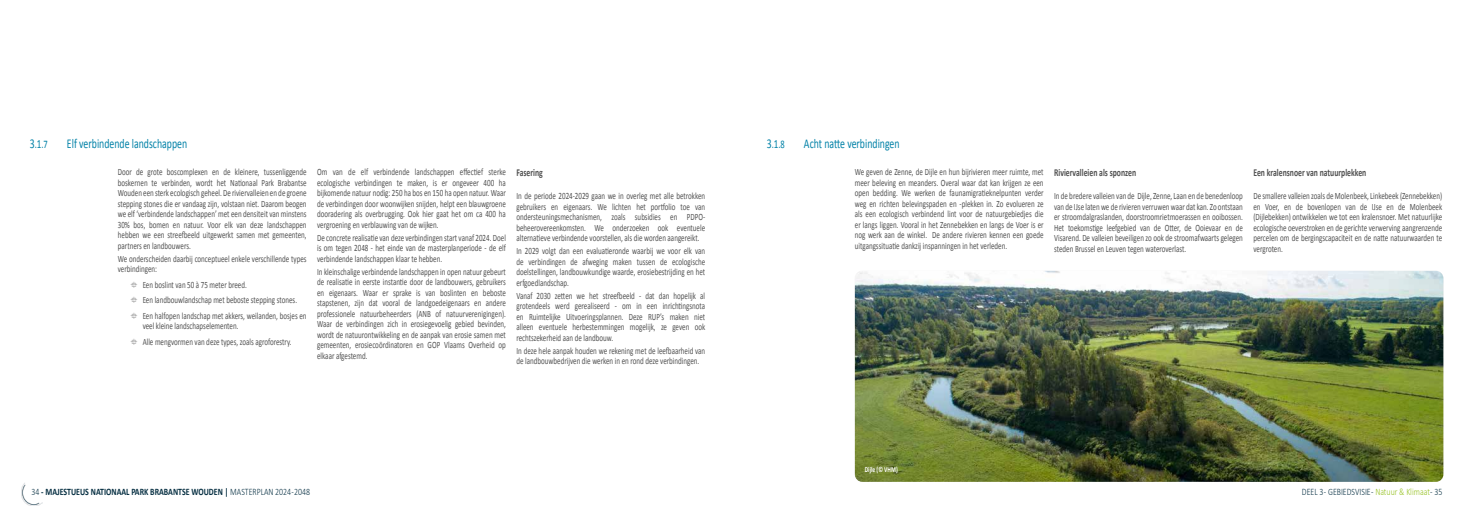
<style>
.page{position:relative;width:1474px;height:521px;background:#fff}
.page>*{position:absolute;margin:0;border:0;box-sizing:border-box;transform-origin:0 0}
.t1{font:13.47px "Calibri";color:#0081a7;scale:.73 1}
.t2{font:11.55px "Calibri";color:#0081a7;scale:.73 1}
.t3{font:700 10.59px "Calibri";color:#505050;scale:.73 1}
.t4{font:700 9.8px "Calibri";color:#062f42;scale:.8 1}
.t5{font:300 9.8px "Calibri";color:#062f42;scale:.8 1}
.t6{font:9.62px/10.5px "Calibri";color:#505050;text-align:justify;scale:.73 1}
.t7{font:700 7.7px "Calibri";color:#fff;scale:.73 1}
.s1{font-size:13.47px}
.s2{font-size:12.51px}
.s3{font-weight:300}
.s4{color:#95c11f}
</style>
<div class="page">
<img style="left:21px;top:483px;width:22px;height:22px">
<img style="left:854px;top:271px;width:589px;height:211px">
<h3 class="t2" style="left:30px;top:136px;width:26px"><span class="s1">3</span>.<span class="s2">1</span>.7</h3>
<h3 class="t1" style="left:67px;top:134px;width:166px">Elf verbindende landschappen</h3>
<p class="t6" style="left:118px;top:167px;width:260px">Door de grote boscomplexen en de kleinere, tussenliggende boskernen te verbinden, wordt het Nationaal Park Brabantse Wouden een sterk ecologisch geheel. De riviervalleien en de groene stepping stones die er vandaag zijn, volstaan niet. Daarom beogen we elf ‘verbindende landschappen’ met een densiteit van minstens 30% bos, bomen en natuur. Voor elk van deze landschappen hebben we een streefbeeld uitgewerkt samen met gemeenten, partners en landbouwers.</p>
<p class="t6" style="left:118px;top:253px;width:260px">We onderscheiden daarbij conceptueel enkele verschillende types verbindingen:</p>
<p class="t6" style="left:143px;top:279px;width:144px">Een boslint van 50 à 75 meter breed.</p>
<p class="t6" style="left:143px;top:294px;width:213px">Een landbouwlandschap met beboste stepping stones.</p>
<p class="t6" style="left:143px;top:310px;width:226px">Een halfopen landschap met akkers, weilanden, bosjes en</p>
<p class="t6" style="left:143px;top:320px;width:133px">veel kleine landschapselementen.</p>
<p class="t6" style="left:143px;top:336px;width:205px">Alle mengvormen van deze types, zoals agroforestry.</p>
<p class="t6" style="left:317px;top:167px;width:260px">Om van de elf verbindende landschappen effectief sterke ecologische verbindingen te maken, is er ongeveer 400 ha bijkomende natuur nodig: 250 ha bos en 150 ha open natuur. Waar de verbindingen door woonwijken snijden, helpt een blauwgroene dooradering als overbrugging. Ook hier gaat het om ca 400 ha vergroening en verblauwing van de wijken.</p>
<p class="t6" style="left:317px;top:232px;width:260px">De concrete realisatie van deze verbindingen start vanaf 2024. Doel is om tegen 2048 - het einde van de masterplanperiode - de elf</p>
<p class="t6" style="left:317px;top:253px;width:173px">verbindende landschappen klaar te hebben.</p>
<p class="t6" style="left:317px;top:266px;width:260px">In kleinschalige verbindende landschappen in open natuur gebeurt de realisatie in eerste instantie door de landbouwers, gebruikers en eigenaars. Waar er sprake is van boslinten en beboste stapstenen, zijn dat vooral de landgoedeigenaars en andere professionele natuurbeheerders (ANB of natuurverenigingen).<br>Waar de verbindingen zich in erosiegevoelig gebied bevinden, wordt de natuurontwikkeling en de aanpak van erosie samen met gemeenten, erosiecoördinatoren en GOP Vlaams Overheid op elkaar afgestemd.</p>
<p class="t3" style="left:516px;top:165px;width:38px">Fasering</p>
<p class="t6" style="left:516px;top:191px;width:260px">In de periode 2024-2029 gaan we in overleg met alle betrokken gebruikers en eigenaars. We lichten het portfolio toe van ondersteuningsmechanismen, zoals subsidies en PDPO&shy;beheerovereenkomsten. We onderzoeken ook eventuele alternatieve verbindende voorstellen, als die worden aangereikt.</p>
<p class="t6" style="left:516px;top:246px;width:260px">In 2029 volgt dan een evaluatieronde waarbij we voor elk van de verbindingen de afweging maken tussen de ecologische doelstellingen, landbouwkundige waarde, erosiebestrijding en het erfgoedlandschap.</p>
<p class="t6" style="left:516px;top:290px;width:260px">Vanaf 2030 zetten we het streefbeeld - dat dan hopelijk al grotendeels werd gerealiseerd - om in een inrichtingsnota en Ruimtelijke Uitvoeringsplannen. Deze RUP’s maken niet alleen eventuele herbestemmingen mogelijk, ze geven ook rechtszekerheid aan de landbouw.</p>
<p class="t6" style="left:516px;top:345px;width:260px">In deze hele aanpak houden we rekening met de leefbaarheid van de landbouwbedrijven die werken in en rond deze verbindingen.</p>
<h3 class="t2" style="left:766px;top:136px;width:26px"><span class="s1">3</span>.<span class="s2">1</span>.8</h3>
<h3 class="t1" style="left:804px;top:134px;width:132px">Acht natte verbindingen</h3>
<p class="t6" style="left:854px;top:167px;width:260px">We geven de Zenne, de Dijle en hun bijrivieren meer ruimte, met meer beleving en meanders. Overal waar dat kan krijgen ze een open bedding. We werken de faunamigratieknelpunten verder weg en richten belevingspaden en -plekken in. Zo evolueren ze als een ecologisch verbindend lint voor de natuurgebiedjes die er langs liggen. Vooral in het Zennebekken en langs de Voer is er nog werk aan de winkel. De andere rivieren kennen een goede uitgangssituatie dankzij inspanningen in het verleden.</p>
<h4 class="t3" style="left:1054px;top:165px;width:114px">Riviervalleien als sponzen</h4>
<p class="t6" style="left:1054px;top:191px;width:260px">In de bredere valleien van de Dijle, Zenne, Laan en de benedenloop van de IJse laten we de rivieren verruwen waar dat kan. Zo ontstaan er stroomdalgraslanden, doorstroomrietmoerassen en ooibossen.<br>Het toekomstige leefgebied van de Otter, de Ooievaar en de Visarend. De valleien beveiligen zo ook de stroomafwaarts gelegen steden Brussel en Leuven tegen wateroverlast.</p>
<h4 class="t3" style="left:1253px;top:165px;width:156px">Een kralensnoer van natuurplekken</h4>
<p class="t6" style="left:1253px;top:191px;width:260px">De smallere valleien zoals de Molenbeek, Linkebeek (Zennebekken) en Voer, en de bovenlopen van de IJse en de Molenbeek (Dijlebekken) ontwikkelen we tot een kralensnoer. Met natuurlijke ecologische oeverstroken en de gerichte verwerving aangrenzende percelen om de bergingscapaciteit en de natte natuurwaarden te vergroten.</p>
<p class="t7" style="left:864px;top:464px;width:47px">Dijle (© VHM)</p>
<p class="t4" style="left:32px;top:485px;width:349px"><span class="s3">34</span> - MAJESTUEUS NATIONAAL PARK BRABANTSE WOUDEN | <span class="s3">MASTERPLAN 2024 -2048</span></p>
<p class="t5" style="left:1301px;top:486px;width:177px">DEEL 3 - GEBIEDSVISIE - <span class="s4">Natuur &amp; Klimaat</span> - 35</p>
</div>
